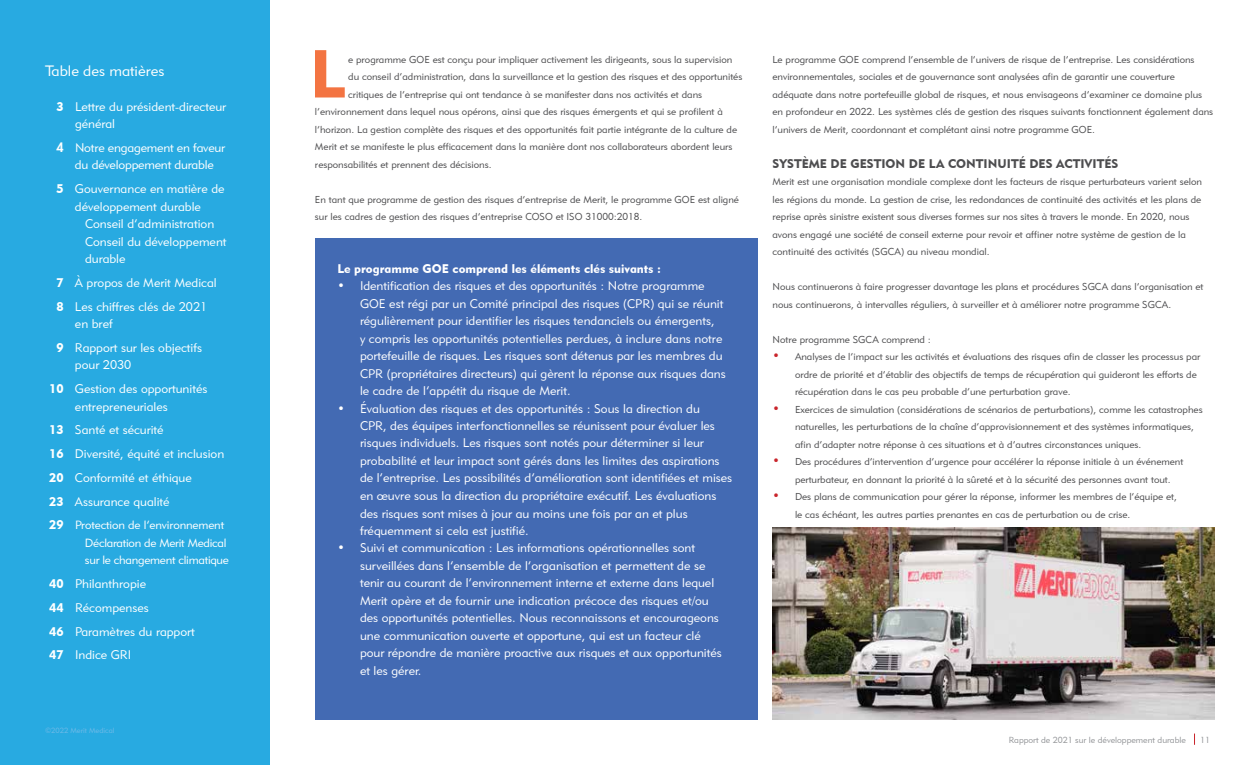
<style>
.page{position:relative;width:1260px;height:765px;background:#fff}
.page>*{position:absolute;margin:0;border:0;box-sizing:border-box;transform-origin:0 0}
.t1{font:66.88px "Geometric 415 BT Black A";color:#f37442}
.t2{font:15px "Geometric 415 BT Lite A";color:#fff}
.t3{font:12.5px/17.5px "Geometric 415 BT Lite A";color:#fff}
.t4{font:12.5px "Geometric 415 BT Black A";color:#fff}
.t5{font:12.5px "Geometric 415 BT Black A";color:#4d4d4f}
.t6{font:11.88px/17.5px "Geometric 415 BT Lite A";letter-spacing:-.02em;color:#fff}
.t7{font:10px/17.5px "Geometric 415 BT Lite A";color:#4d4d4f}
.t8{font:8.75px "Geometric 415 BT Lite A";color:#939598}
.t9{font:7.5px "Geometric 415 BT Lite A";color:#6ebae8}
.s1{font-family:"Geometric 415 BT Black A"}
.s2{font-family:"Futura Std";font-weight:800}
.s3{font-family:"Geometric 415 BT Black A";font-size:12.5px}
.s4{font-size:12.5px;color:#c9252c}
</style>
<div class="page">
<div style="left:0;top:0;width:270px;height:765px;background:#28aae1"></div>
<div style="left:315px;top:239px;width:443px;height:481px;background:#436ab3"></div>
<img style="left:772px;top:528px;width:443px;height:192px">
<h2 class="t2" style="left:45px;top:61px;width:121px">Table des matières</h2>
<p class="t3" style="left:75px;top:97px;width:153px;text-indent:-18px"><span class="s1">3</span> Lettre du président-directeur général</p>
<p class="t3" style="left:57px;top:139px;width:170px;text-align:center"><span class="s2">4</span> Notre engagement en faveur du développement durable</p>
<p class="t3" style="left:57px;top:180px;width:170px;text-align:center"><span class="s1">5</span> Gouvernance en matière de développement durable</p>
<p class="t3" style="left:85px;top:215px;width:143px">Conseil d’administration<br>Conseil du développement durable</p>
<p class="t3" style="left:57px;top:271px;width:162px;line-height:23.8px"><span class="s1">7</span> À propos de Merit Medical<br><span class="s1">8</span> Les chiffres clés de 2021</p>
<p class="t3" style="left:57px;top:312px;width:147px;line-height:23.8px;text-indent:18px">en bref<br><span class="s1">9</span> Rapport sur les objectifs</p>
<p class="t3" style="left:49px;top:353px;width:160px;line-height:23.8px;text-indent:26px">pour 2030<br><span class="s1">10</span> Gestion des opportunités</p>
<p class="t3" style="left:49px;top:394px;width:177px;line-height:23.8px;text-indent:26px">entrepreneuriales<br><span class="s1">13</span> Santé et sécurité<br><span class="s1">16</span> Diversité, équité et inclusion<br><span class="s1">20</span> Conformité et éthique<br><span class="s1">23</span> Assurance qualité</p>
<p class="t6" style="left:85px;top:516px;width:145px;text-indent:-36px"><span class="s3">29</span> Protection de l’environnement<br>Déclaration de Merit Medical sur le changement climatique</p>
<p class="t3" style="left:49px;top:572px;width:147px;line-height:23.8px"><span class="s1">40</span> Philanthropie<br><span class="s1">44</span> Récompenses<br><span class="s1">46</span> Paramètres du rapport<br><span class="s1">47</span> Indice GRI</p>
<p class="t9" style="left:45px;top:726px;width:71px">©2022 Merit Medical</p>
<h1 class="t1" style="left:310px;top:33px;width:37px">L</h1>
<p class="t7" style="left:348px;top:50px;width:386px">e programme GOE est conçu pour impliquer activement les dirigeants, sous la supervision</p>
<p class="t7" style="left:348px;top:68px;width:396px">du conseil d’administration, dans la surveillance et la gestion des risques et des opportunités</p>
<p class="t7" style="left:348px;top:85px;width:355px">critiques de l’entreprise qui ont tendance à se manifester dans nos activités et dans</p>
<p class="t7" style="left:315px;top:103px;width:409px">l’environnement dans lequel nous opérons, ainsi que des risques émergents et qui se profilent à</p>
<p class="t7" style="left:315px;top:120px;width:424px">l’horizon. La gestion complète des risques et des opportunités fait partie intégrante de la culture de</p>
<p class="t7" style="left:315px;top:138px;width:419px">Merit et se manifeste le plus efficacement dans la manière dont nos collaborateurs abordent leurs</p>
<p class="t7" style="left:315px;top:155px;width:178px">responsabilités et prennent des décisions.</p>
<p class="t7" style="left:315px;top:190px;width:426px">En tant que programme de gestion des risques d’entreprise de Merit, le programme GOE est aligné sur les cadres de gestion des risques d’entreprise COSO et ISO 31000:2018.</p>
<p class="t4" style="left:338px;top:260px;width:325px">Le programme GOE comprend les éléments clés suivants :</p>
<p class="t3" style="left:360px;top:277px;width:367px;text-indent:-22px">• Identification des risques et des opportunités : Notre programme GOE est régi par un Comité principal des risques (CPR) qui se réunit régulièrement pour identifier les risques tendanciels ou émergents,<br>y compris les opportunités potentielles perdues, à inclure dans notre portefeuille de risques. Les risques sont détenus par les membres du CPR (propriétaires directeurs) qui gèrent la réponse aux risques dans le cadre de l’appétit du risque de Merit.</p>
<p class="t3" style="left:360px;top:399px;width:374px;text-indent:-22px">• Évaluation des risques et des opportunités : Sous la direction du<br>CPR, des équipes interfonctionnelles se réunissent pour évaluer les risques individuels. Les risques sont notés pour déterminer si leur probabilité et leur impact sont gérés dans les limites des aspirations de l’entreprise. Les possibilités d’amélioration sont identifiées et mises en œuvre sous la direction du propriétaire exécutif. Les évaluations des risques sont mises à jour au moins une fois par an et plus fréquemment si cela est justifié.</p>
<p class="t3" style="left:360px;top:539px;width:363px;text-indent:-22px">• Suivi et communication : Les informations opérationnelles sont surveillées dans l’ensemble de l’organisation et permettent de se tenir au courant de l’environnement interne et externe dans lequel Merit opère et de fournir une indication précoce des risques et/ou des opportunités potentielles. Nous reconnaissons et encourageons une communication ouverte et opportune, qui est un facteur clé pour répondre de manière proactive aux risques et aux opportunités et les gérer.</p>
<p class="t7" style="left:772px;top:50px;width:442px">Le programme GOE comprend l’ensemble de l’univers de risque de l’entreprise. Les considérations environnementales, sociales et de gouvernance sont analysées afin de garantir une couverture adéquate dans notre portefeuille global de risques, et nous envisageons d’examiner ce domaine plus en profondeur en 2022. Les systèmes clés de gestion des risques suivants fonctionnent également dans l’univers de Merit, coordonnant et complétant ainsi notre programme GOE.</p>
<p class="t5" style="left:772px;top:155px;width:347px">SYSTÈME DE GESTION DE LA CONTINUITÉ DES ACTIVITÉS</p>
<p class="t7" style="left:772px;top:173px;width:431px">Merit est une organisation mondiale complexe dont les facteurs de risque perturbateurs varient selon les régions du monde. La gestion de crise, les redondances de continuité des activités et les plans de reprise après sinistre existent sous diverses formes sur nos sites à travers le monde. En 2020, nous avons engagé une société de conseil externe pour revoir et affiner notre système de gestion de la continuité des activités (SGCA) au niveau mondial.</p>
<p class="t7" style="left:772px;top:278px;width:433px">Nous continuerons à faire progresser davantage les plans et procédures SGCA dans l’organisation et nous continuerons, à intervalles réguliers, à surveiller et à améliorer notre programme SGCA.</p>
<p class="t7" style="left:772px;top:330px;width:160px">Notre programme SGCA comprend :</p>
<p class="t7" style="left:795px;top:348px;width:407px;text-indent:-22px"><span class="s4">•</span> Analyses de l’impact sur les activités et évaluations des risques afin de classer les processus par ordre de priorité et d’établir des objectifs de temps de récupération qui guideront les efforts de récupération dans le cas peu probable d’une perturbation grave.</p>
<p class="t7" style="left:795px;top:400px;width:409px;text-indent:-22px"><span class="s4">•</span> Exercices de simulation (considérations de scénarios de perturbations), comme les catastrophes naturelles, les perturbations de la chaîne d’approvisionnement et des systèmes informatiques, afin d’adapter notre réponse à ces situations et à d’autres circonstances uniques.</p>
<p class="t7" style="left:795px;top:453px;width:390px;text-indent:-22px"><span class="s4">•</span> Des procédures d’intervention d’urgence pour accélérer la réponse initiale à un événement perturbateur, en donnant la priorité à la sûreté et à la sécurité des personnes avant tout.</p>
<p class="t7" style="left:795px;top:488px;width:383px;text-indent:-22px"><span class="s4">•</span> Des plans de communication pour gérer la réponse, informer les membres de l’équipe et, le cas échéant, les autres parties prenantes en cas de perturbation ou de crise.</p>
<p class="t8" style="left:1009px;top:734px;width:179px">Rapport de 2021 sur le développement durable</p>
<p class="t8" style="left:1200px;top:734px;width:11px">11</p>
</div>
